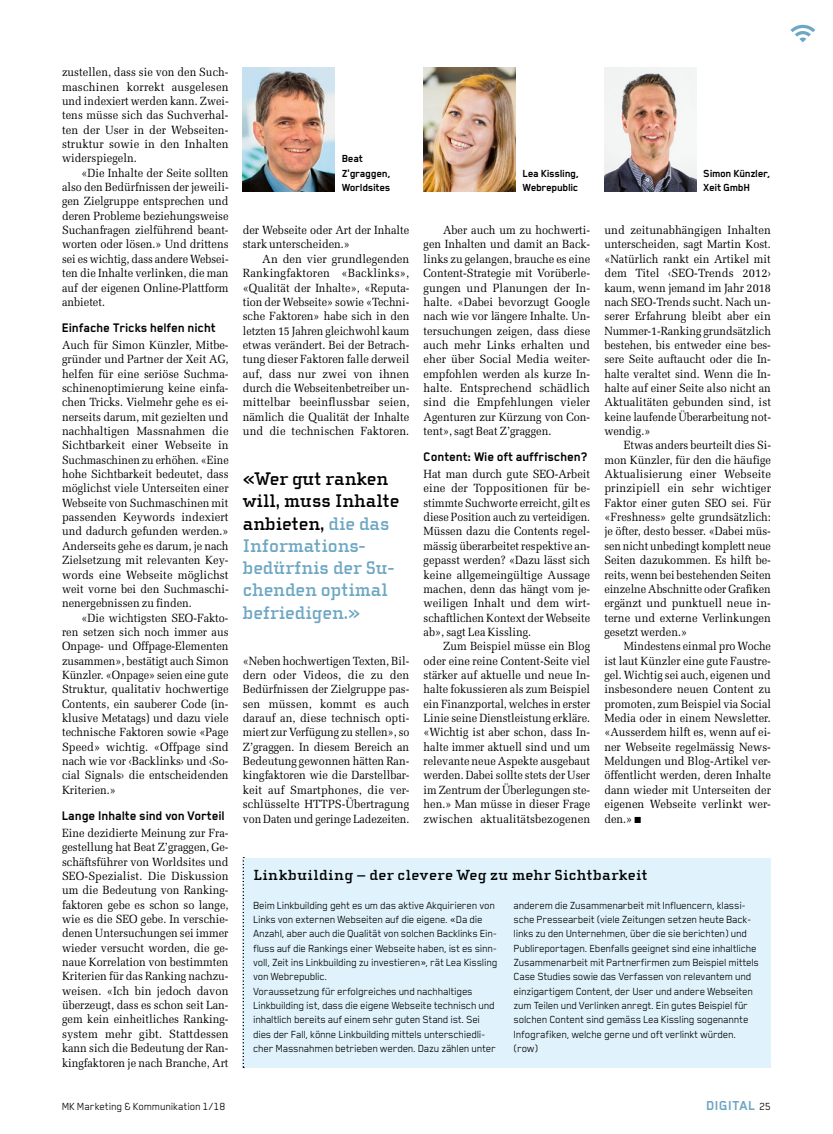
<style>
.page{position:relative;width:833px;height:1134px;background:#fff}
.page>*{position:absolute;margin:0;border:0;box-sizing:border-box;transform-origin:0 0}
.t1{font:700 18.75px/22.2px "Cholla Slab OT";color:#6da7c3}
.t2{font:700 15px "Cholla Slab OT";letter-spacing:.035em;color:#000}
.t3{font:700 15px "Blender Pro";letter-spacing:.015em;color:#6da7c3}
.t4{font:700 14.38px "Blender Pro";letter-spacing:-.005em;color:#000}
.t5{font:11.88px/14.4px "Melior LT Std";color:#000;text-align:justify;scale:.92 1}
.t6{font:11.88px/14.4px "Melior LT Std";color:#000;text-align:justify;scale:.91 1}
.t7{font:11.88px/14.4px "Blender Pro";letter-spacing:-.015em;color:#000}
.t8{font:11.88px/14.4px "Melior LT Std";color:#000;text-align:justify;scale:.94 1}
.t9{font:700 11.88px/14.4px "Blender Pro";letter-spacing:-.015em;color:#000}
.s1{color:#000}
.s2{font-weight:400;font-size:11.88px;color:#000}
</style>
<div class="page">
<svg style="left:790px;top:25px;width:25px;height:17px"></svg>
<div style="left:243px;top:857px;width:528px;height:210px;background:#e0f3fc"></div>
<svg style="left:243px;top:857px;width:1px;height:211px"></svg>
<img style="left:243px;top:67px;width:92px;height:124px">
<img style="left:423px;top:67px;width:93px;height:124px">
<img style="left:604px;top:67px;width:92px;height:124px">
<p class="t5" style="left:62px;top:65px;width:183px">zustellen, dass sie von den Such&shy;maschinen korrekt ausgelesen und indexiert werden kann. Zwei&shy;tens müsse sich das Suchverhal&shy;ten der User in der Webseiten&shy;struktur sowie in den Inhalten widerspiegeln.</p>
<p class="t5" style="left:62px;top:165px;width:183px;text-indent:19px">«Die Inhalte der Seite sollten also den Bedürfnissen der jeweili&shy;gen Zielgruppe entsprechen und deren Probleme beziehungsweise Suchanfragen zielführend beant&shy;worten oder lösen.» Und drittens sei es wichtig, dass andere Websei&shy;ten die Inhalte verlinken, die man auf der eigenen Online-Plattform anbietet.</p>
<p class="t4" style="left:62px;top:320px;width:155px">Einfache Tricks helfen nicht</p>
<p class="t5" style="left:62px;top:338px;width:183px">Auch für Simon Künzler, Mitbe&shy;gründer und Partner der Xeit AG, helfen für eine seriöse Suchma&shy;schinenoptimierung keine einfa&shy;chen Tricks. Vielmehr gehe es ei&shy;nerseits darum, mit gezielten und nachhaltigen Massnahmen die Sichtbarkeit einer Webseite in Suchmaschinen zu erhöhen. «Eine hohe Sichtbarkeit bedeutet, dass möglichst viele Unterseiten einer Webseite von Suchmaschinen mit passenden Keywords indexiert und dadurch gefunden werden.» Anderseits gehe es darum, je nach Zielsetzung mit relevanten Key&shy;words eine Webseite möglichst weit vorne bei den Suchmaschi&shy;nenergebnissen zu finden.</p>
<p class="t5" style="left:62px;top:610px;width:183px;text-indent:19px">«Die wichtigsten SEO-Fakto&shy;ren setzen sich noch immer aus Onpage- und Offpage-Elementen zusammen», bestätigt auch Simon Künzler. «Onpage» seien eine gute Struktur, qualitativ hochwertige Contents, ein sauberer Code (in&shy;klusive Metatags) und dazu viele technische Faktoren sowie «Page Speed» wichtig. «Offpage sind nach wie vor ‹Backlinks› und ‹So&shy;cial Signals› die entscheidenden Kriterien.»</p>
<p class="t4" style="left:62px;top:808px;width:164px">Lange Inhalte sind von Vorteil</p>
<p class="t5" style="left:62px;top:826px;width:183px">Eine dezidierte Meinung zur Fra&shy;gestellung hat Beat Z’graggen, Ge&shy;schäftsführer von Worldsites und SEO-Spezialist. Die Diskussion um die Bedeutung von Ranking&shy;faktoren gebe es schon so lange, wie es die SEO gebe. In verschie&shy;denen Untersuchungen sei immer wieder versucht worden, die ge&shy;naue Korrelation von bestimmten Kriterien für das Ranking nachzu&shy;weisen. «Ich bin jedoch davon überzeugt, dass es schon seit Lan&shy;gem kein einheitliches Ranking&shy;system mehr gibt. Stattdessen kann sich die Bedeutung der Ran&shy;kingfaktoren je nach Branche, Art</p>
<p class="t9" style="left:342px;top:151px;width:50px">Beat<br>Z'graggen,<br>Worldsites</p>
<p class="t5" style="left:243px;top:223px;width:183px">der Webseite oder Art der Inhalte stark unterscheiden.»</p>
<p class="t8" style="left:243px;top:252px;width:179px;text-indent:19px">An den vier grundlegenden Rankingfaktoren «Backlinks», «Qualität der Inhalte», «Reputa&shy;tion der Webseite» sowie «Techni&shy;sche Faktoren» habe sich in den letzten 15 Jahren gleichwohl kaum etwas verändert. Bei der Betrach&shy;tung dieser Faktoren falle derweil auf, dass nur zwei von ihnen durch die Webseitenbetreiber un&shy;mittelbar beeinflussbar seien, nämlich die Qualität der Inhalte und die technischen Faktoren.</p>
<h1 class="t1" style="left:243px;top:468px;width:158px"><span class="s1">«Wer gut ranken will, muss Inhalte anbieten,</span> die das<br>Informations&shy;bedürfnis der Su&shy;chenden optimal befriedigen.»</h1>
<p class="t6" style="left:243px;top:653px;width:185px">«Neben hochwertigen Texten, Bil&shy;dern oder Videos, die zu den Bedürfnissen der Zielgruppe pas&shy;sen müssen, kommt es auch darauf an, diese technisch opti&shy;miert zur Verfügung zu stellen», so Z’graggen. In diesem Bereich an Bedeutung gewonnen hätten Ran&shy;kingfaktoren wie die Darstellbar&shy;keit auf Smartphones, die ver&shy;schlüsselte HTTPS-Übertragung von Daten und geringe Ladezeiten.</p>
<p class="t9" style="left:523px;top:166px;width:58px">Lea Kissling,<br>Webrepublic</p>
<p class="t9" style="left:703px;top:166px;width:68px">Simon Künzler,<br>Xeit GmbH</p>
<p class="t5" style="left:423px;top:223px;width:183px;text-indent:19px">Aber auch um zu hochwerti&shy;gen Inhalten und damit an Back&shy;links zu gelangen, brauche es eine Content-Strategie mit Vorüberle&shy;gungen und Planungen der In&shy;halte. «Dabei bevorzugt Google nach wie vor längere Inhalte. Un&shy;tersuchungen zeigen, dass diese auch mehr Links erhalten und eher über Social Media weiter&shy;empfohlen werden als kurze In&shy;halte. Entsprechend schädlich sind die Empfehlungen vieler Agenturen zur Kürzung von Con&shy;tent», sagt Beat Z’graggen.</p>
<p class="t4" style="left:423px;top:449px;width:165px">Content: Wie oft auffrischen?</p>
<p class="t5" style="left:423px;top:467px;width:183px">Hat man durch gute SEO-Arbeit eine der Toppositionen für be&shy;stimmte Suchworte erreicht, gilt es diese Position auch zu verteidigen.<br>Müssen dazu die Contents regel&shy;mässig überarbeitet respektive an&shy;gepasst werden? «Dazu lässt sich keine allgemeingültige Aussage machen, denn das hängt vom je&shy;weiligen Inhalt und dem wirt&shy;schaftlichen Kontext der Webseite ab», sagt Lea Kissling.</p>
<p class="t5" style="left:423px;top:639px;width:183px;text-indent:19px">Zum Beispiel müsse ein Blog oder eine reine Content-Seite viel stärker auf aktuelle und neue In&shy;halte fokussieren als zum Beispiel ein Finanzportal, welches in erster Linie seine Dienstleistung erkläre. «Wichtig ist aber schon, dass In&shy;halte immer aktuell sind und um relevante neue Aspekte ausgebaut werden. Dabei sollte stets der User im Zentrum der Überlegungen ste&shy;hen.» Man müsse in dieser Frage zwischen aktualitätsbezogenen</p>
<p class="t8" style="left:604px;top:223px;width:179px">und zeitunabhängigen Inhalten unterscheiden, sagt Martin Kost. «Natürlich rankt ein Artikel mit dem Titel ‹SEO-Trends 2012› kaum, wenn jemand im Jahr 2018 nach SEO-Trends sucht. Nach un&shy;serer Erfahrung bleibt aber ein Nummer-1-Ranking grundsätzlich bestehen, bis entweder eine bes&shy;sere Seite auftaucht oder die In&shy;halte veraltet sind. Wenn die In&shy;halte auf einer Seite also nicht an Aktualitäten gebunden sind, ist keine laufende Überarbeitung not&shy;wendig.»</p>
<p class="t6" style="left:604px;top:438px;width:185px;text-indent:19px">Etwas anders beurteilt dies Si&shy;mon Künzler, für den die häufige Aktualisierung einer Webseite prinzipiell ein sehr wichtiger Faktor einer guten SEO sei. Für «Freshness» gelte grundsätzlich: je öfter, desto besser. «Dabei müs&shy;sen nicht unbedingt komplett neue Seiten dazukommen. Es hilft be&shy;reits, wenn bei bestehenden Seiten einzelne Abschnitte oder Grafiken ergänzt und punktuell neue in&shy;terne und externe Verlinkungen gesetzt werden.»</p>
<p class="t6" style="left:604px;top:639px;width:185px;text-indent:19px">Mindestens einmal pro Woche ist laut Künzler eine gute Faustre&shy;gel. Wichtig sei auch, eigenen und insbesondere neuen Content zu promoten, zum Beispiel via Social Media oder in einem Newsletter. «Ausserdem hilft es, wenn auf ei&shy;ner Webseite regelmässig News-Meldungen und Blog-Artikel ver&shy;öffentlicht werden, deren Inhalte dann wieder mit Unterseiten der eigenen Webseite verlinkt wer&shy;den.» ■</p>
<p class="t2" style="left:253px;top:867px;width:396px">Linkbuilding – der clevere Weg zu mehr Sichtbarkeit</p>
<p class="t7" style="left:253px;top:897px;width:246px">Beim Linkbuilding geht es um das aktive Akquirieren von Links von externen Webseiten auf die eigene. «Da die Anzahl, aber auch die Qualität von solchen Backlinks Ein&shy;fluss auf die Rankings einer Webseite haben, ist es sinn&shy;voll, Zeit ins Linkbuilding zu investieren», rät Lea Kissling von Webrepublic.<br>Voraussetzung für erfolgreiches und nachhaltiges Linkbuilding ist, dass die eigene Webseite technisch und inhaltlich bereits auf einem sehr guten Stand ist. Sei dies der Fall, könne Linkbuilding mittels unterschiedli&shy;cher Massnahmen betrieben werden. Dazu zählen unter</p>
<p class="t7" style="left:514px;top:897px;width:247px">anderem die Zusammenarbeit mit Influencern, klassi&shy;sche Pressearbeit (viele Zeitungen setzen heute Back&shy;links zu den Unternehmen, über die sie berichten) und Publireportagen. Ebenfalls geeignet sind eine inhaltliche Zusammenarbeit mit Partnerfirmen zum Beispiel mittels Case Studies sowie das Verfassen von relevantem und einzigartigem Content, der User und andere Webseiten zum Teilen und Verlinken anregt. Ein gutes Beispiel für solchen Content sind gemäss Lea Kissling sogenannte Infografiken, welche gerne und oft verlinkt würden. (row)</p>
<p class="t7" style="left:62px;top:1098px;width:165px">MK Marketing &amp; Kommunikation 1/18</p>
<p class="t3" style="left:706px;top:1097px;width:66px">DIGITAL <span class="s2">25</span></p>
</div>
